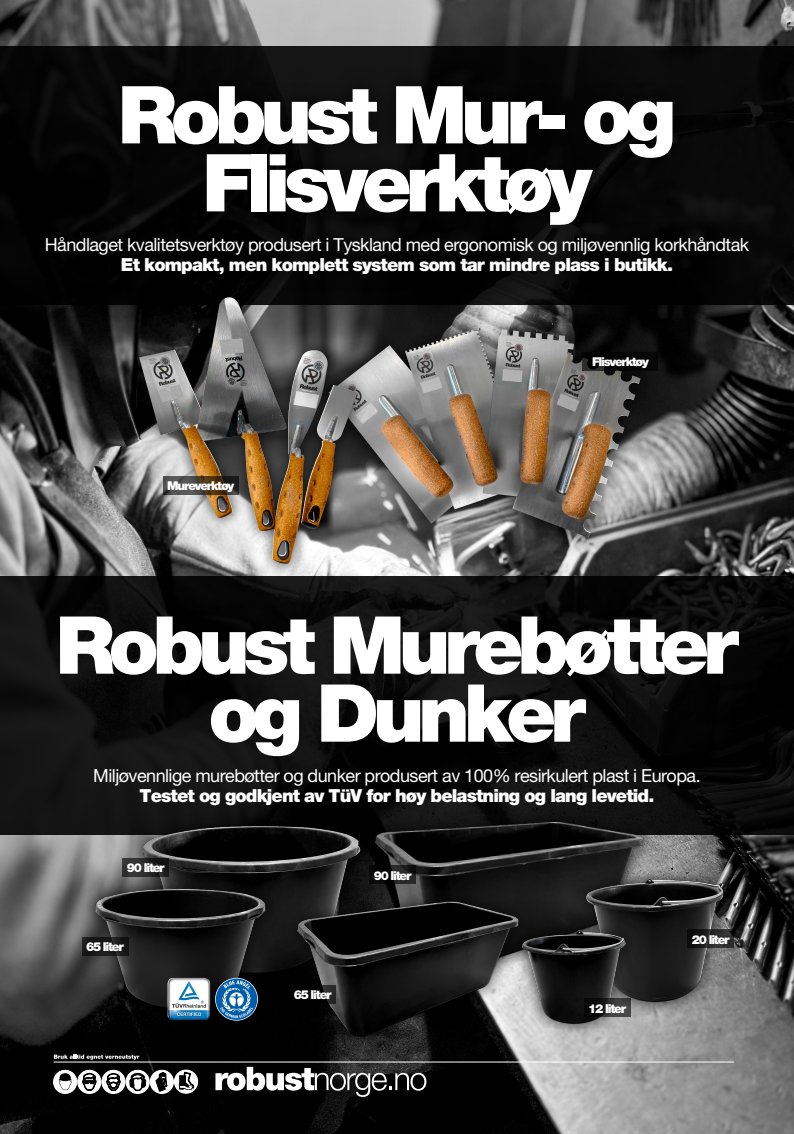
<style>
.page{position:relative;width:794px;height:1134px;background:#fff}
.page>*{position:absolute;margin:0;border:0;box-sizing:border-box;transform-origin:0 0}
.t1{font:900 80px/68px "Helvetica Neue";letter-spacing:-.08em;color:#fff;text-align:center}
.t2{font:18px "Helvetica Neue";letter-spacing:-.03em;color:#fff}
.t3{font:900 18px "Helvetica Neue";letter-spacing:-.05em;color:#fff}
.t4{font:900 12.28px "Helvetica Neue";letter-spacing:-.1em;color:#fff}
.t5{font:900 12.16px "Helvetica Neue";letter-spacing:-.1em;color:#fff}
</style>
<div class="page">
<img style="left:0;top:0;width:794px;height:1134px">
<div style="left:0;top:576px;width:794px;height:259px;background:linear-gradient(to bottom,#0d0d0d,#0d0d0d)"></div>
<div style="left:0;top:46px;width:794px;height:259px;background:#000"></div>
<svg style="left:215px;top:1067px;width:211px;height:30px"></svg>
<div style="left:54px;top:1070px;width:23px;height:23px;background:#fff;border-radius:50%"></div>
<div style="left:54px;top:1070px;width:23px;height:23px;border:1px solid #fff;border-radius:50%"></div>
<svg style="left:59px;top:1073px;width:13px;height:17px"></svg>
<svg style="left:78px;top:1070px;width:23px;height:23px"></svg>
<div style="left:78px;top:1070px;width:23px;height:23px;border:1px solid #fff;border-radius:50%"></div>
<svg style="left:83px;top:1073px;width:13px;height:17px"></svg>
<div style="left:102px;top:1070px;width:23px;height:23px;background:#fff;border-radius:50%"></div>
<div style="left:102px;top:1070px;width:23px;height:23px;border:1px solid #fff;border-radius:50%"></div>
<svg style="left:107px;top:1073px;width:13px;height:17px"></svg>
<svg style="left:126px;top:1070px;width:23px;height:23px"></svg>
<div style="left:126px;top:1070px;width:23px;height:23px;border:1px solid #fff;border-radius:50%"></div>
<svg style="left:130px;top:1073px;width:16px;height:17px"></svg>
<div style="left:150px;top:1070px;width:23px;height:23px;background:#fff;border-radius:50%"></div>
<div style="left:150px;top:1070px;width:23px;height:23px;border:1px solid #fff;border-radius:50%"></div>
<svg style="left:156px;top:1072px;width:11px;height:19px"></svg>
<svg style="left:174px;top:1070px;width:24px;height:23px"></svg>
<div style="left:174px;top:1070px;width:24px;height:23px;border:1px solid #fff;border-radius:50%"></div>
<svg style="left:179px;top:1072px;width:15px;height:17px"></svg>
<hr style="left:54px;top:1062px;width:680px;height:1px;background:#fff">
<svg style="left:54px;top:1054px;width:85px;height:6px"></svg>
<div style="left:310px;top:310px;width:349px;height:247px;background:#000;opacity:.75"></div>
<img style="left:371px;top:329px;width:269px;height:209px">
<div style="left:126px;top:283px;width:245px;height:295px;background:#000;opacity:.75"></div>
<img style="left:139px;top:297px;width:218px;height:267px">
<svg style="left:163px;top:476px;width:75px;height:18px"></svg>
<div style="left:583px;top:352px;width:75px;height:18px;background:#000"></div>
<img style="left:131px;top:812px;width:228px;height:74px">
<div style="left:359px;top:806px;width:302px;height:184px;background:#000;opacity:.75"></div>
<img style="left:369px;top:814px;width:282px;height:100px">
<div style="left:80px;top:873px;width:201px;height:153px;background:#000;opacity:.75"></div>
<img style="left:88px;top:876px;width:186px;height:139px">
<div style="left:281px;top:886px;width:253px;height:166px;background:#000;opacity:.75"></div>
<img style="left:287px;top:890px;width:250px;height:157px">
<div style="left:570px;top:863px;width:169px;height:155px;background:#000;opacity:.75"></div>
<img style="left:575px;top:865px;width:158px;height:141px">
<div style="left:507px;top:914px;width:134px;height:125px;background:#000;opacity:.75"></div>
<img style="left:516px;top:926px;width:116px;height:103px">
<svg style="left:584px;top:998px;width:46px;height:19px"></svg>
<svg style="left:687px;top:929px;width:47px;height:19px"></svg>
<div style="left:82px;top:937px;width:46px;height:19px;background:#181818"></div>
<svg style="left:289px;top:985px;width:47px;height:18px"></svg>
<svg style="left:122px;top:858px;width:47px;height:18px"></svg>
<svg style="left:369px;top:865px;width:47px;height:19px"></svg>
<img style="left:167px;top:978px;width:43px;height:42px">
<svg style="left:215px;top:978px;width:43px;height:43px"></svg>
<svg style="left:216px;top:978px;width:41px;height:42px;background:#4376a1"></svg>
<h1 class="t1" style="left:118px;top:81px;width:560px">Robust Mur- og<br>Flisverktøy</h1>
<p class="t2" style="left:45px;top:234px;width:706px">Håndlaget kvalitetsverktøy produsert i Tyskland med ergonomisk og miljøvennlig korkhåndtak</p>
<p class="t3" style="left:121px;top:254px;width:553px">Et kompakt, men komplett system som tar mindre plass i butikk.</p>
<p class="t5" style="left:167px;top:479px;width:68px">Mureverktøy</p>
<p class="t5" style="left:592px;top:354px;width:58px">Flisverktøy</p>
<h1 class="t1" style="left:55px;top:611px;width:684px">Robust Murebøtter og Dunker</h1>
<p class="t2" style="left:93px;top:764px;width:609px">Miljøvennlige murebøtter og dunker produsert av 100% resirkulert plast i Europa.</p>
<p class="t3" style="left:140px;top:784px;width:516px">Testet og godkjent av TüV for høy belastning og lang levetid.</p>
<p class="t4" style="left:127px;top:860px;width:39px">90 liter</p>
<p class="t4" style="left:86px;top:940px;width:39px">65 liter</p>
<p class="t4" style="left:374px;top:868px;width:39px">90 liter</p>
<p class="t4" style="left:294px;top:987px;width:39px">65 liter</p>
<p class="t4" style="left:588px;top:1001px;width:39px">12 liter</p>
<p class="t4" style="left:692px;top:932px;width:39px">20 liter</p>
</div>
